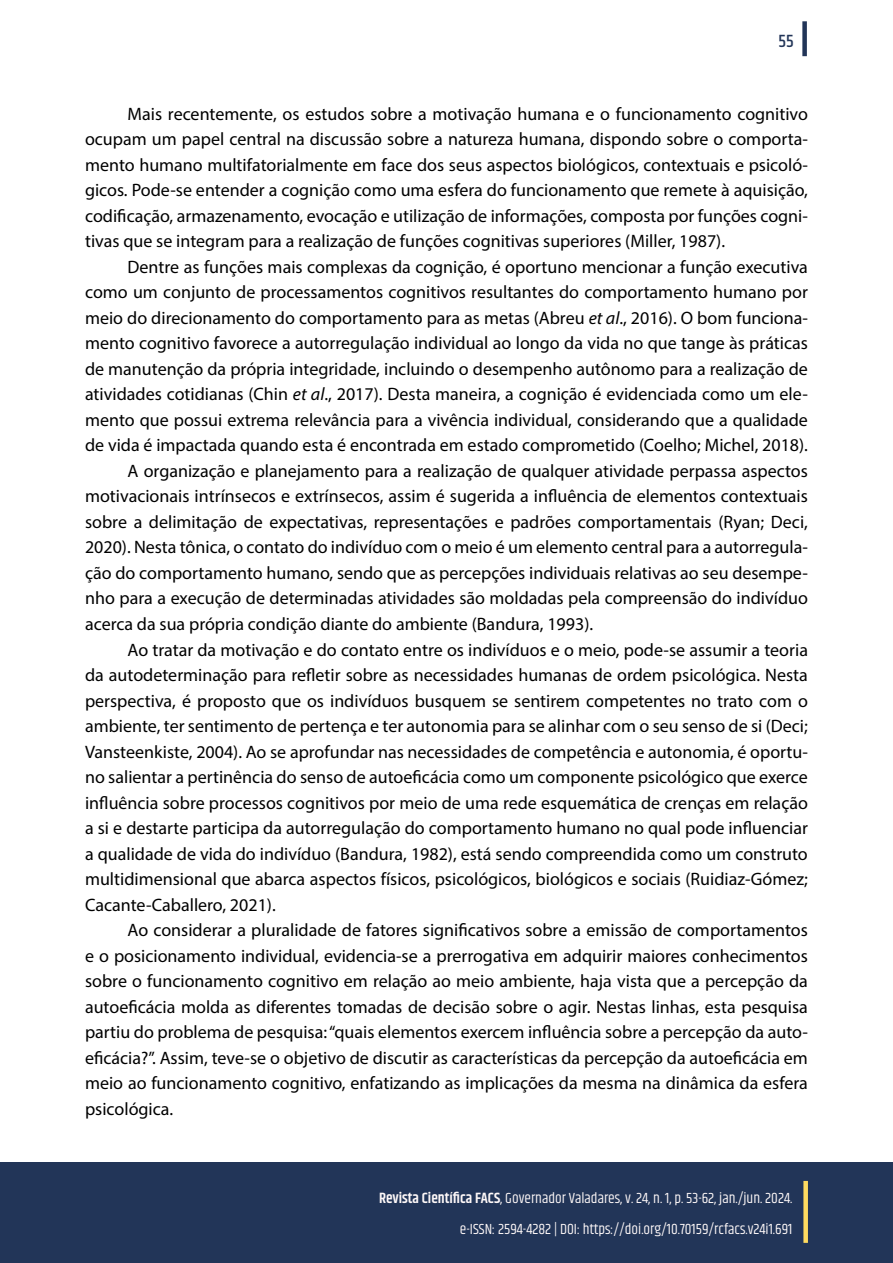
<style>
.page{position:relative;width:893px;height:1263px;background:#fff}
.page>*{position:absolute;margin:0;border:0;box-sizing:border-box;transform-origin:0 0}
.t1{font:18px/25.5px "Myriad Pro";color:#000;text-align:justify}
.t2{font:500 18px "Khand";color:#223558}
.t3{font:15px "Khand";color:#fef8f8}
.s1{font-style:italic}
.s2{font-weight:600}
</style>
<div class="page">
<div style="left:0;top:1163px;width:893px;height:100px;background:#223558"></div>
<div style="left:802px;top:21px;width:5px;height:35px;background:#223558"></div>
<div style="left:803px;top:1181px;width:5px;height:62px;background:#ffdb60"></div>
<p class="t2" style="left:779px;top:31px;width:17px">55</p>
<p class="t1" style="left:85px;top:101px;width:724px;text-indent:43px">Mais recentemente, os estudos sobre a motivação humana e o funcionamento cognitivo ocupam um papel central na discussão sobre a natureza humana, dispondo sobre o comporta&shy;mento humano multifatorialmente em face dos seus aspectos biológicos, contextuais e psicoló&shy;gicos. Pode-se entender a cognição como uma esfera do funcionamento que remete à aquisição, codificação, armazenamento, evocação e utilização de informações, composta por funções cogni&shy;tivas que se integram para a realização de funções cognitivas superiores (Miller, 1987).</p>
<p class="t1" style="left:128px;top:254px;width:682px">Dentre as funções mais complexas da cognição, é oportuno mencionar a função executiva</p>
<p class="t1" style="left:85px;top:279px;width:724px">como um conjunto de processamentos cognitivos resultantes do comportamento humano por</p>
<p class="t1" style="left:85px;top:305px;width:724px">meio do direcionamento do comportamento para as metas (Abreu <span class="s1">et al</span>., 2016). O bom funciona-</p>
<p class="t1" style="left:85px;top:330px;width:724px">mento cognitivo favorece a autorregulação individual ao longo da vida no que tange às práticas</p>
<p class="t1" style="left:85px;top:356px;width:724px">de manutenção da própria integridade, incluindo o desempenho autônomo para a realização de</p>
<p class="t1" style="left:85px;top:381px;width:724px">atividades cotidianas (Chin <span class="s1">et al</span>., 2017). Desta maneira, a cognição é evidenciada como um ele-</p>
<p class="t1" style="left:85px;top:407px;width:724px">mento que possui extrema relevância para a vivência individual, considerando que a qualidade</p>
<p class="t1" style="left:85px;top:432px;width:724px">de vida é impactada quando esta é encontrada em estado comprometido (Coelho; Michel, 2018).</p>
<p class="t1" style="left:128px;top:458px;width:682px">A organização e planejamento para a realização de qualquer atividade perpassa aspectos</p>
<p class="t1" style="left:85px;top:483px;width:724px">motivacionais intrínsecos e extrínsecos, assim é sugerida a influência de elementos contextuais</p>
<p class="t1" style="left:85px;top:509px;width:724px">sobre a delimitação de expectativas, representações e padrões comportamentais (Ryan; Deci,</p>
<p class="t1" style="left:85px;top:534px;width:724px">2020). Nesta tônica, o contato do indivíduo com o meio é um elemento central para a autorregula-</p>
<p class="t1" style="left:85px;top:560px;width:724px">ção do comportamento humano, sendo que as percepções individuais relativas ao seu desempe-</p>
<p class="t1" style="left:85px;top:585px;width:724px">nho para a execução de determinadas atividades são moldadas pela compreensão do indivíduo</p>
<p class="t1" style="left:85px;top:611px;width:510px">acerca da sua própria condição diante do ambiente (Bandura, 1993).</p>
<p class="t1" style="left:128px;top:636px;width:682px">Ao tratar da motivação e do contato entre os indivíduos e o meio, pode-se assumir a teoria</p>
<p class="t1" style="left:85px;top:662px;width:724px">da autodeterminação para refletir sobre as necessidades humanas de ordem psicológica. Nesta</p>
<p class="t1" style="left:85px;top:687px;width:724px">perspectiva, é proposto que os indivíduos busquem se sentirem competentes no trato com o</p>
<p class="t1" style="left:85px;top:713px;width:724px">ambiente, ter sentimento de pertença e ter autonomia para se alinhar com o seu senso de si (Deci;</p>
<p class="t1" style="left:85px;top:738px;width:724px">Vansteenkiste, 2004). Ao se aprofundar nas necessidades de competência e autonomia, é oportu-</p>
<p class="t1" style="left:85px;top:764px;width:724px">no salientar a pertinência do senso de autoeficácia como um componente psicológico que exerce</p>
<p class="t1" style="left:85px;top:789px;width:724px">influência sobre processos cognitivos por meio de uma rede esquemática de crenças em relação</p>
<p class="t1" style="left:85px;top:815px;width:724px">a si e destarte participa da autorregulação do comportamento humano no qual pode influenciar</p>
<p class="t1" style="left:85px;top:840px;width:724px">a qualidade de vida do indivíduo (Bandura, 1982), está sendo compreendida como um construto</p>
<p class="t1" style="left:85px;top:866px;width:724px">multidimensional que abarca aspectos físicos, psicológicos, biológicos e sociais (Ruidiaz-Gómez;</p>
<p class="t1" style="left:85px;top:891px;width:192px">Cacante-Caballero, 2021).</p>
<p class="t1" style="left:128px;top:917px;width:682px">Ao considerar a pluralidade de fatores significativos sobre a emissão de comportamentos</p>
<p class="t1" style="left:85px;top:942px;width:724px">e o posicionamento individual, evidencia-se a prerrogativa em adquirir maiores conhecimentos</p>
<p class="t1" style="left:85px;top:968px;width:724px">sobre o funcionamento cognitivo em relação ao meio ambiente, haja vista que a percepção da</p>
<p class="t1" style="left:85px;top:993px;width:724px">autoeficácia molda as diferentes tomadas de decisão sobre o agir. Nestas linhas, esta pesquisa</p>
<p class="t1" style="left:85px;top:1019px;width:724px">partiu do problema de pesquisa: “quais elementos exercem influência sobre a percepção da auto-</p>
<p class="t1" style="left:85px;top:1044px;width:724px">eficácia?”. Assim, teve-se o objetivo de discutir as características da percepção da autoeficácia em</p>
<p class="t1" style="left:85px;top:1070px;width:724px">meio ao funcionamento cognitivo, enfatizando as implicações da mesma na dinâmica da esfera</p>
<p class="t1" style="left:85px;top:1095px;width:90px">psicológica.</p>
<p class="t3" style="left:379px;top:1190px;width:415px"><span class="s2">Revista Científica FACS</span>, Governador Valadares, v. 24, n. 1, p. 53-62, jan./jun. 2024.</p>
<p class="t3" style="left:460px;top:1221px;width:334px">e-ISSN: 2594-4282 | DOI: https://doi.org/10.70159/rcfacs.v24i1.691</p>
</div>
